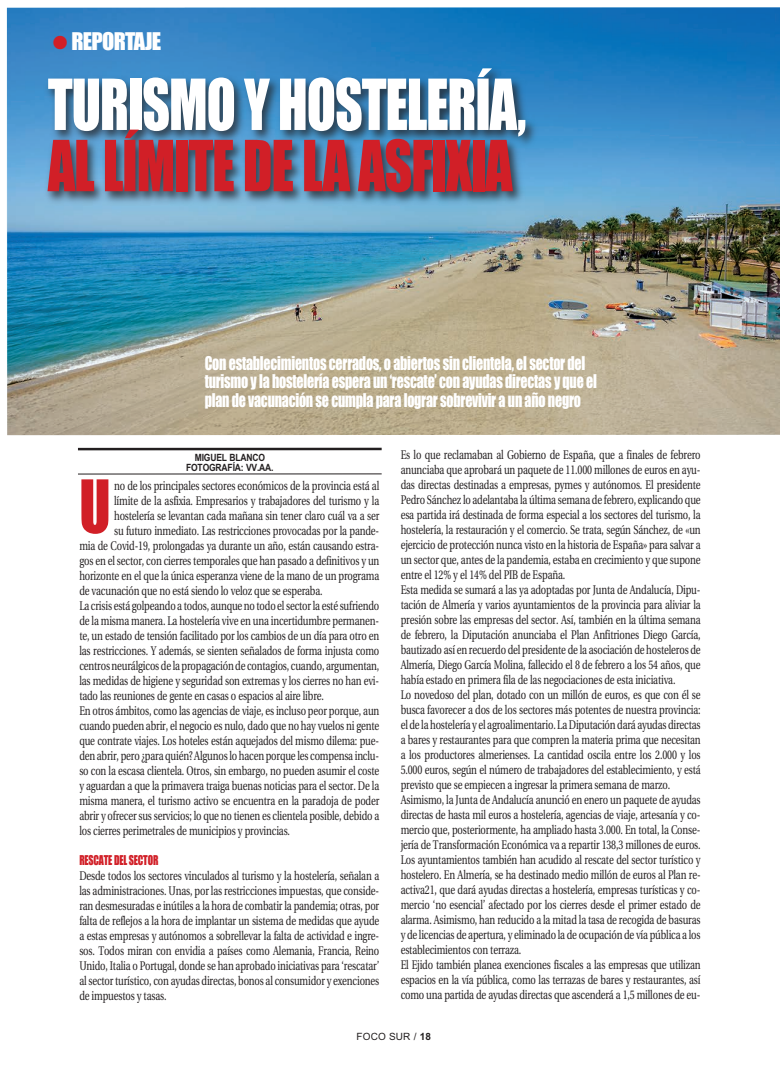
<style>
.page{position:relative;width:780px;height:1088px;background:#fff}
.page>*{position:absolute;margin:0;border:0;box-sizing:border-box;transform-origin:0 0}
.t1{font:67.5px "Impact";color:#d11f27;scale:.85 1}
.t2{font:65px "Impact";letter-spacing:-.02em;color:#fff;scale:.83 1}
.t3{font:65px "Impact";letter-spacing:-.02em;color:#d11f27;scale:.83 1}
.t4{font:22.5px "Impact";letter-spacing:-.035em;color:#fff}
.t5{font:17.5px/18.8px "Impact";letter-spacing:-.015em;color:#fff;scale:.8 1}
.t6{font:12.5px/15px "Utopia";letter-spacing:-.015em;color:#231f20;text-align:justify;scale:.75 1}
.t7{font:12.5px "Impact";letter-spacing:-.015em;color:#d11f27;scale:.8 1}
.t8{font:700 10px/10px "Arial";letter-spacing:-.015em;color:#231f20;text-align:center;scale:.85 1}
.t9{font:10px "Arial";letter-spacing:.01em;color:#231f20}
.s1{color:#d11f27}
.s2{font-weight:700}
</style>
<div class="page">
<hr style="left:78px;top:474px;width:303px;height:1px;background:#231f20">
<hr style="left:78px;top:448px;width:303px;height:2px;background:#231f20">
<img style="left:7px;top:7px;width:773px;height:428px">
<img style="left:11px;top:61px;width:573px;height:194px">
<h3 class="t4" style="left:53px;top:24px;width:110px"><span class="s1">●</span> REPORTAJE</h3>
<h2 class="t2" style="left:48px;top:54px;width:578px">TURISMO Y HOSTELERÍA,</h2>
<h2 class="t3" style="left:48px;top:115px;width:561px">AL LÍMITE DE LA ASFIXIA</h2>
<h3 class="t5" style="left:205px;top:353px;width:491px">Con establecimientos cerrados, o abiertos sin clientela, el sector del turismo y la hostelería espera un ‘rescate’ con ayudas directas y que el plan de vacunación se cumpla para lograr sobrevivir a un año negro</h3>
<p class="t8" style="left:186px;top:453px;width:104px">MIGUEL BLANCO<br>FOTOGRAFÍA: VV.AA.</p>
<h1 class="t1" style="left:79px;top:454px;width:38px">U</h1>
<p class="t6" style="left:114px;top:478px;width:355px">no de los principales sectores económicos de la provincia está al</p>
<p class="t6" style="left:114px;top:493px;width:355px">límite de la asfixia. Empresarios y trabajadores del turismo y la</p>
<p class="t6" style="left:114px;top:508px;width:355px">hostelería se levantan cada mañana sin tener claro cuál va a ser</p>
<p class="t6" style="left:114px;top:523px;width:355px">su futuro inmediato. Las restricciones provocadas por la pande-</p>
<p class="t6" style="left:79px;top:538px;width:401px">mia de Covid-19, prolongadas ya durante un año, están causando estra-</p>
<p class="t6" style="left:79px;top:553px;width:401px">gos en el sector, con cierres temporales que han pasado a definitivos y un</p>
<p class="t6" style="left:79px;top:568px;width:401px">horizonte en el que la única esperanza viene de la mano de un programa</p>
<p class="t6" style="left:79px;top:583px;width:326px">de vacunación que no está siendo lo veloz que se esperaba.</p>
<p class="t6" style="left:79px;top:598px;width:401px">La crisis está golpeando a todos, aunque no todo el sector la esté sufriendo</p>
<p class="t6" style="left:79px;top:613px;width:401px">de la misma manera. La hostelería vive en una incertidumbre permanen-</p>
<p class="t6" style="left:79px;top:628px;width:401px">te, un estado de tensión facilitado por los cambios de un día para otro en</p>
<p class="t6" style="left:79px;top:643px;width:401px">las restricciones. Y además, se sienten señalados de forma injusta como</p>
<p class="t6" style="left:79px;top:658px;width:401px">centros neurálgicos de la propagación de contagios, cuando, argumentan,</p>
<p class="t6" style="left:79px;top:673px;width:401px">las medidas de higiene y seguridad son extremas y los cierres no han evi-</p>
<p class="t6" style="left:79px;top:688px;width:327px">tado las reuniones de gente en casas o espacios al aire libre.</p>
<p class="t6" style="left:79px;top:703px;width:401px">En otros ámbitos, como las agencias de viaje, es incluso peor porque, aun</p>
<p class="t6" style="left:79px;top:718px;width:401px">cuando pueden abrir, el negocio es nulo, dado que no hay vuelos ni gente</p>
<p class="t6" style="left:79px;top:733px;width:401px">que contrate viajes. Los hoteles están aquejados del mismo dilema: pue-</p>
<p class="t6" style="left:79px;top:748px;width:401px">den abrir, pero ¿para quién? Algunos lo hacen porque les compensa inclu-</p>
<p class="t6" style="left:79px;top:763px;width:401px">so con la escasa clientela. Otros, sin embargo, no pueden asumir el coste</p>
<p class="t6" style="left:79px;top:778px;width:401px">y aguardan a que la primavera traiga buenas noticias para el sector. De la</p>
<p class="t6" style="left:79px;top:793px;width:401px">misma manera, el turismo activo se encuentra en la paradoja de poder</p>
<p class="t6" style="left:79px;top:808px;width:401px">abrir y ofrecer sus servicios; lo que no tienen es clientela posible, debido a</p>
<p class="t6" style="left:79px;top:823px;width:282px">los cierres perimetrales de municipios y provincias.</p>
<p class="t7" style="left:79px;top:850px;width:100px">RESCATE DEL SECTOR</p>
<p class="t6" style="left:79px;top:868px;width:401px">Desde todos los sectores vinculados al turismo y la hostelería, señalan a las administraciones. Unas, por las restricciones impuestas, que conside&shy;ran desmesuradas e inútiles a la hora de combatir la pandemia; otras, por falta de reflejos a la hora de implantar un sistema de medidas que ayude a estas empresas y autónomos a sobrellevar la falta de actividad e ingre&shy;sos. Todos miran con envidia a países como Alemania, Francia, Reino Unido, Italia o Portugal, donde se han aprobado iniciativas para ‘rescatar’ al sector turístico, con ayudas directas, bonos al consumidor y exenciones de impuestos y tasas.</p>
<p class="t6" style="left:400px;top:448px;width:401px;text-align:left">Es lo que reclamaban al Gobierno de España, que a finales de febrero anunciaba que aprobará un paquete de 11.000 millones de euros en ayu&shy;das directas destinadas a empresas, pymes y autónomos. El presidente Pedro Sánchez lo adelantaba la última semana de febrero, explicando que esa partida irá destinada de forma especial a los sectores del turismo, la hostelería, la restauración y el comercio. Se trata, según Sánchez, de «un ejercicio de protección nunca visto en la historia de España» para salvar a un sector que, antes de la pandemia, estaba en crecimiento y que supone entre el 12% y el 14% del PIB de España.<br>Esta medida se sumará a las ya adoptadas por Junta de Andalucía, Dipu&shy;tación de Almería y varios ayuntamientos de la provincia para aliviar la presión sobre las empresas del sector. Así, también en la última semana de febrero, la Diputación anunciaba el Plan Anfitriones Diego García, bautizado así en recuerdo del presidente de la asociación de hosteleros de Almería, Diego García Molina, fallecido el 8 de febrero a los 54 años, que había estado en primera fila de las negociaciones de esta iniciativa.<br>Lo novedoso del plan, dotado con un millón de euros, es que con él se busca favorecer a dos de los sectores más potentes de nuestra provincia: el de la hostelería y el agroalimentario. La Diputación dará ayudas directas a bares y restaurantes para que compren la materia prima que necesitan a los productores almerienses. La cantidad oscila entre los 2.000 y los 5.000 euros, según el número de trabajadores del establecimiento, y está previsto que se empiecen a ingresar la primera semana de marzo.<br>Asimismo, la Junta de Andalucía anunció en enero un paquete de ayudas directas de hasta mil euros a hostelería, agencias de viaje, artesanía y co&shy;mercio que, posteriormente, ha ampliado hasta 3.000. En total, la Conse&shy;jería de Transformación Económica va a repartir 138,3 millones de euros.<br>Los ayuntamientos también han acudido al rescate del sector turístico y hostelero. En Almería, se ha destinado medio millón de euros al Plan re&shy;activa21, que dará ayudas directas a hostelería, empresas turísticas y co&shy;mercio ‘no esencial’ afectado por los cierres desde el primer estado de alarma. Asimismo, han reducido a la mitad la tasa de recogida de basuras y de licencias de apertura, y eliminado la de ocupación de vía pública a los establecimientos con terraza.<br>El Ejido también planea exenciones fiscales a las empresas que utilizan espacios en la vía pública, como las terrazas de bares y restaurantes, así como una partida de ayudas directas que ascenderá a 1,5 millones de eu-</p>
<p class="t9" style="left:356px;top:1030px;width:76px">FOCO SUR / <span class="s2">18</span></p>
</div>
